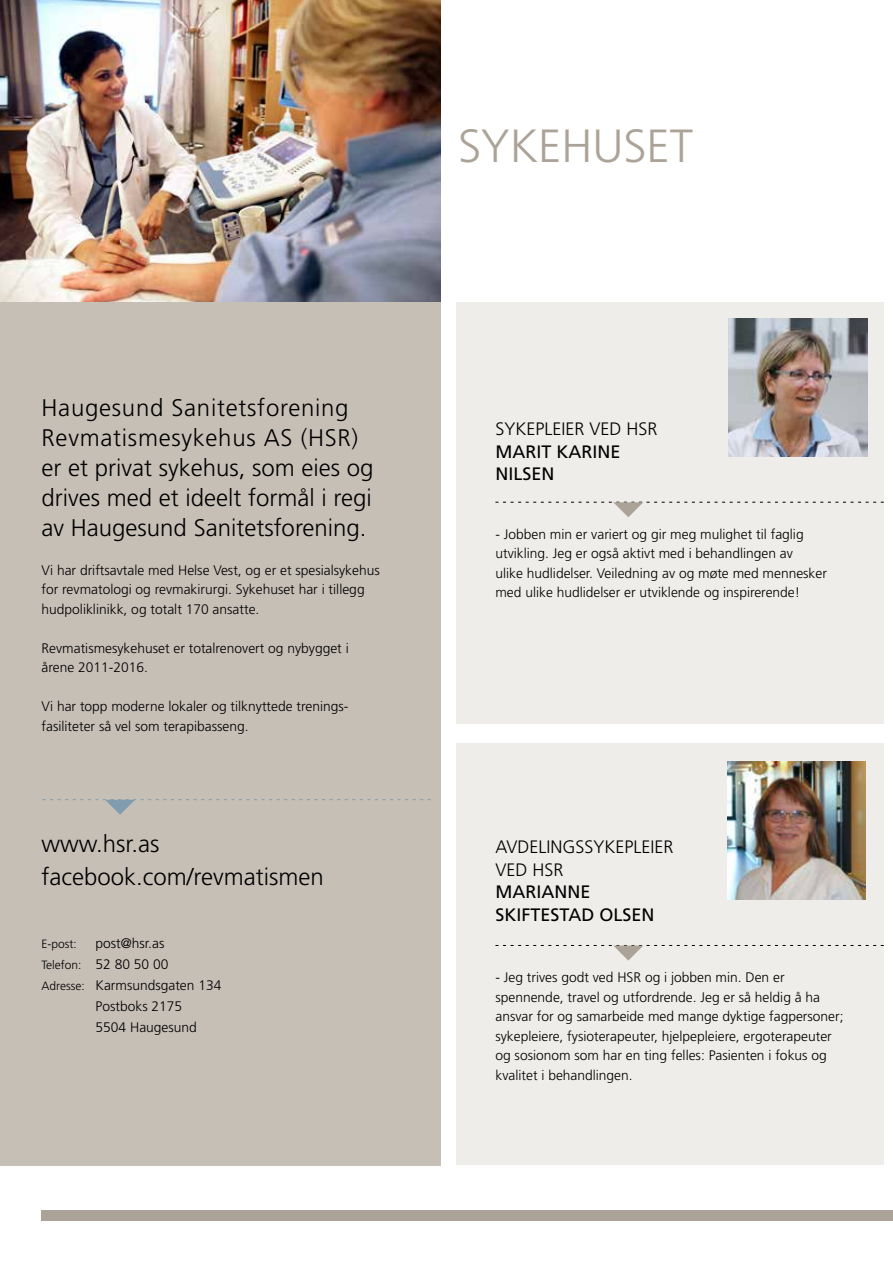
<style>
.page{position:relative;width:893px;height:1263px;background:#fff}
.page>*{position:absolute;margin:0;border:0;box-sizing:border-box;transform-origin:0 0}
.t1{font:300 46.5px "Frutiger";color:#aca398}
.t2{font:300 24px/30px "Frutiger";color:#000}
.t3{font:300 18px/22.5px "Frutiger";color:#000}
.t4{font:18px/22.5px "Frutiger";color:#000}
.t5{font:300 13.8px/19.5px "Frutiger";color:#000}
.t6{font:300 12px "Frutiger";color:#000}
.s1{font-size:13.8px}
.s2{font-size:12px}
</style>
<div class="page">
<div style="left:456px;top:743px;width:428px;height:422px;background:#efedea"></div>
<div style="left:42px;top:1210px;width:851px;height:10px;background:#aca398"></div>
<img style="left:727px;top:761px;width:138px;height:138px">
<div style="left:0;top:0;width:440px;height:1165px;background:#c6bfb6"></div>
<svg style="left:495px;top:945px;width:389px;height:15px"></svg>
<img style="left:0;top:0;width:440px;height:302px">
<svg style="left:43px;top:799px;width:388px;height:16px"></svg>
<div style="left:456px;top:302px;width:428px;height:422px;background:#efedea"></div>
<img style="left:729px;top:319px;width:138px;height:138px">
<svg style="left:495px;top:502px;width:389px;height:15px"></svg>
<h1 class="t1" style="left:458px;top:120px;width:237px">SYKEHUSET</h1>
<h2 class="t2" style="left:42px;top:393px;width:334px">Haugesund Sanitetsforening<br>Revmatismesykehus AS (HSR) er et privat sykehus, som eies og drives med et ideelt formål i regi av Haugesund Sanitetsforening.</h2>
<p class="t5" style="left:42px;top:560px;width:340px">Vi har driftsavtale med Helse Vest, og er et spesialsykehus for revmatologi og revmakirurgi. Sykehuset har i tillegg hudpoliklinikk, og totalt 170 ansatte.</p>
<p class="t5" style="left:42px;top:638px;width:309px">Revmatismesykehuset er totalrenovert og nybygget i årene 2011-2016.</p>
<p class="t5" style="left:42px;top:697px;width:308px">Vi har topp moderne lokaler og tilknyttede trenings&shy;fasiliteter så vel som terapibasseng.</p>
<h2 class="t2" style="left:42px;top:828px;width:284px;line-height:33px">www.hsr.as facebook.com/revmatismen</h2>
<p class="t6" style="left:42px;top:937px;width:37px">E-post:</p>
<p class="t5" style="left:96px;top:934px;width:70px">post@hsr.as</p>
<p class="t6" style="left:42px;top:958px;width:128px">Telefon: <span class="s1">52 80 50 00</span></p>
<p class="t5" style="left:96px;top:975px;width:127px;line-height:21px;text-indent:-54px"><span class="s2">Adresse:</span> Karmsundsgaten 134<br>Postboks 2175<br>5504 Haugesund</p>
<h3 class="t3" style="left:495px;top:418px;width:164px">SYKEPLEIER VED HSR</h3>
<h3 class="t4" style="left:495px;top:440px;width:127px">MARIT KARINE<br>NILSEN</h3>
<p class="t5" style="left:495px;top:524px;width:333px">- Jobben min er variert og gir meg mulighet til faglig utvikling. Jeg er også aktivt med i behandlingen av<br>ulike hudlidelser. Veiledning av og møte med mennesker med ulike hudlidelser er utviklende og inspirerende!</p>
<h3 class="t3" style="left:495px;top:836px;width:180px">AVDELINGSSYKEPLEIER<br>VED HSR</h3>
<h3 class="t4" style="left:495px;top:881px;width:161px">MARIANNE<br>SKIFTESTAD OLSEN</h3>
<p class="t5" style="left:495px;top:968px;width:350px">- Jeg trives godt ved HSR og i jobben min. Den er spennende, travel og utfordrende. Jeg er så heldig å ha ansvar for og samarbeide med mange dyktige fagpersoner; sykepleiere, fysioterapeuter, hjelpepleiere, ergoterapeuter og sosionom som har en ting felles: Pasienten i fokus og kvalitet i behandlingen.</p>
</div>
